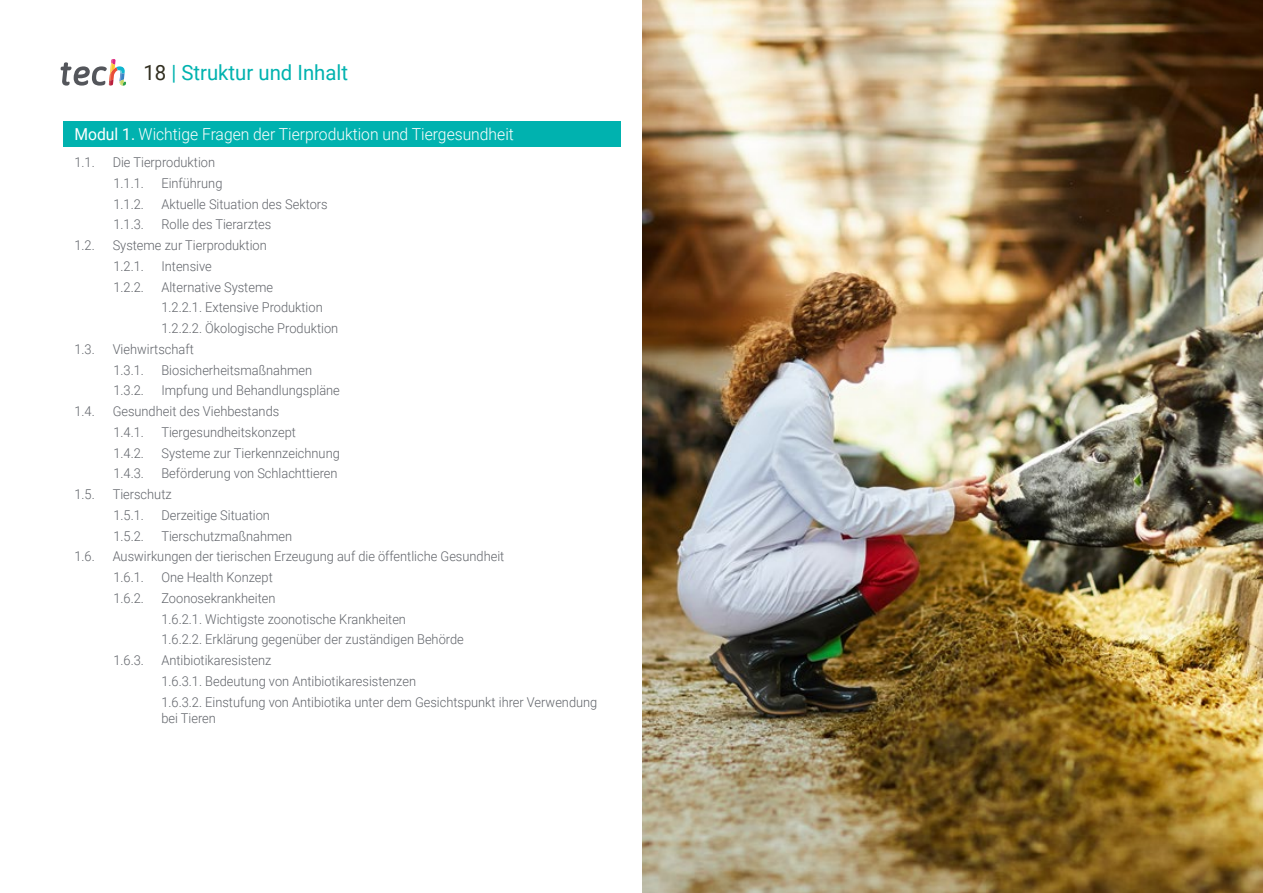
<style>
.page{position:relative;width:1263px;height:893px;background:#fff}
.page>*{position:absolute;margin:0;border:0;box-sizing:border-box;transform-origin:0 0}
.t1{font:21px "Roboto";color:#00b2af}
.t2{font:300 16.5px "Roboto";color:#fff;scale:.95 1}
.t3{font:300 13.5px/20.7px "Roboto";color:#61646a;scale:.95 1}
.s1{color:#312e20}
.s2{font-weight:400}
</style>
<div class="page">
<div style="left:63px;top:121px;width:558px;height:25px;background:#00b2af"></div>
<img style="left:642px;top:0;width:621px;height:893px">
<svg style="left:61px;top:59px;width:65px;height:27px"></svg>
<h1 class="t1" style="left:144px;top:57px;width:206px"><span class="s1">18</span> | Struktur und Inhalt</h1>
<p class="t2" style="left:74px;top:123px;width:464px"><span class="s2">Modul 1.</span> Wichtige Fragen der Tierproduktion und Tiergesundheit</p>
<p class="t3" style="left:74px;top:151px;width:23px">1.1.</p>
<p class="t3" style="left:113px;top:151px;width:109px">Die Tierproduktion<br>1.1.1.</p>
<p class="t3" style="left:161px;top:172px;width:66px">Einführung</p>
<p class="t3" style="left:113px;top:193px;width:34px">1.1.2.</p>
<p class="t3" style="left:161px;top:193px;width:177px">Aktuelle Situation des Sektors</p>
<p class="t3" style="left:113px;top:214px;width:34px">1.1.3.</p>
<p class="t3" style="left:161px;top:214px;width:117px">Rolle des Tierarztes</p>
<p class="t3" style="left:74px;top:234px;width:23px">1.2.</p>
<p class="t3" style="left:113px;top:234px;width:164px">Systeme zur Tierproduktion<br>1.2.1.</p>
<p class="t3" style="left:161px;top:255px;width:54px">Intensive</p>
<p class="t3" style="left:113px;top:276px;width:34px">1.2.2.</p>
<p class="t3" style="left:161px;top:276px;width:188px">Alternative Systeme<br>1.2.2.1. Extensive Produktion<br>1.2.2.2. Ökologische Produktion</p>
<p class="t3" style="left:74px;top:338px;width:23px">1.3.</p>
<p class="t3" style="left:113px;top:338px;width:87px">Viehwirtschaft<br>1.3.1.</p>
<p class="t3" style="left:161px;top:359px;width:160px">Biosicherheitsmaßnahmen</p>
<p class="t3" style="left:113px;top:380px;width:34px">1.3.2.</p>
<p class="t3" style="left:161px;top:380px;width:189px">Impfung und Behandlungspläne</p>
<p class="t3" style="left:74px;top:400px;width:23px">1.4.</p>
<p class="t3" style="left:113px;top:400px;width:177px">Gesundheit des Viehbestands<br>1.4.1.</p>
<p class="t3" style="left:161px;top:421px;width:143px">Tiergesundheitskonzept</p>
<p class="t3" style="left:113px;top:442px;width:34px">1.4.2.</p>
<p class="t3" style="left:161px;top:442px;width:189px">Systeme zur Tierkennzeichnung</p>
<p class="t3" style="left:113px;top:463px;width:34px">1.4.3.</p>
<p class="t3" style="left:161px;top:463px;width:187px">Beförderung von Schlachttieren</p>
<p class="t3" style="left:74px;top:483px;width:23px">1.5.</p>
<p class="t3" style="left:113px;top:483px;width:64px">Tierschutz<br>1.5.1.</p>
<p class="t3" style="left:161px;top:504px;width:116px">Derzeitige Situation</p>
<p class="t3" style="left:113px;top:525px;width:34px">1.5.2.</p>
<p class="t3" style="left:161px;top:525px;width:139px">Tierschutzmaßnahmen</p>
<p class="t3" style="left:74px;top:546px;width:23px">1.6.</p>
<p class="t3" style="left:113px;top:546px;width:414px">Auswirkungen der tierischen Erzeugung auf die öffentliche Gesundheit<br>1.6.1.</p>
<p class="t3" style="left:161px;top:566px;width:119px">One Health Konzept</p>
<p class="t3" style="left:113px;top:587px;width:34px">1.6.2.</p>
<p class="t3" style="left:161px;top:587px;width:320px">Zoonosekrankheiten<br>1.6.2.1. Wichtigste zoonotische Krankheiten<br>1.6.2.2. Erklärung gegenüber der zuständigen Behörde</p>
<p class="t3" style="left:113px;top:649px;width:34px">1.6.3.</p>
<p class="t3" style="left:161px;top:649px;width:460px">Antibiotikaresistenz<br>1.6.3.1. Bedeutung von Antibiotikaresistenzen<br>1.6.3.2. Einstufung von Antibiotika unter dem Gesichtspunkt ihrer Verwendung</p>
<p class="t3" style="left:161px;top:707px;width:59px">bei Tieren</p>
</div>
